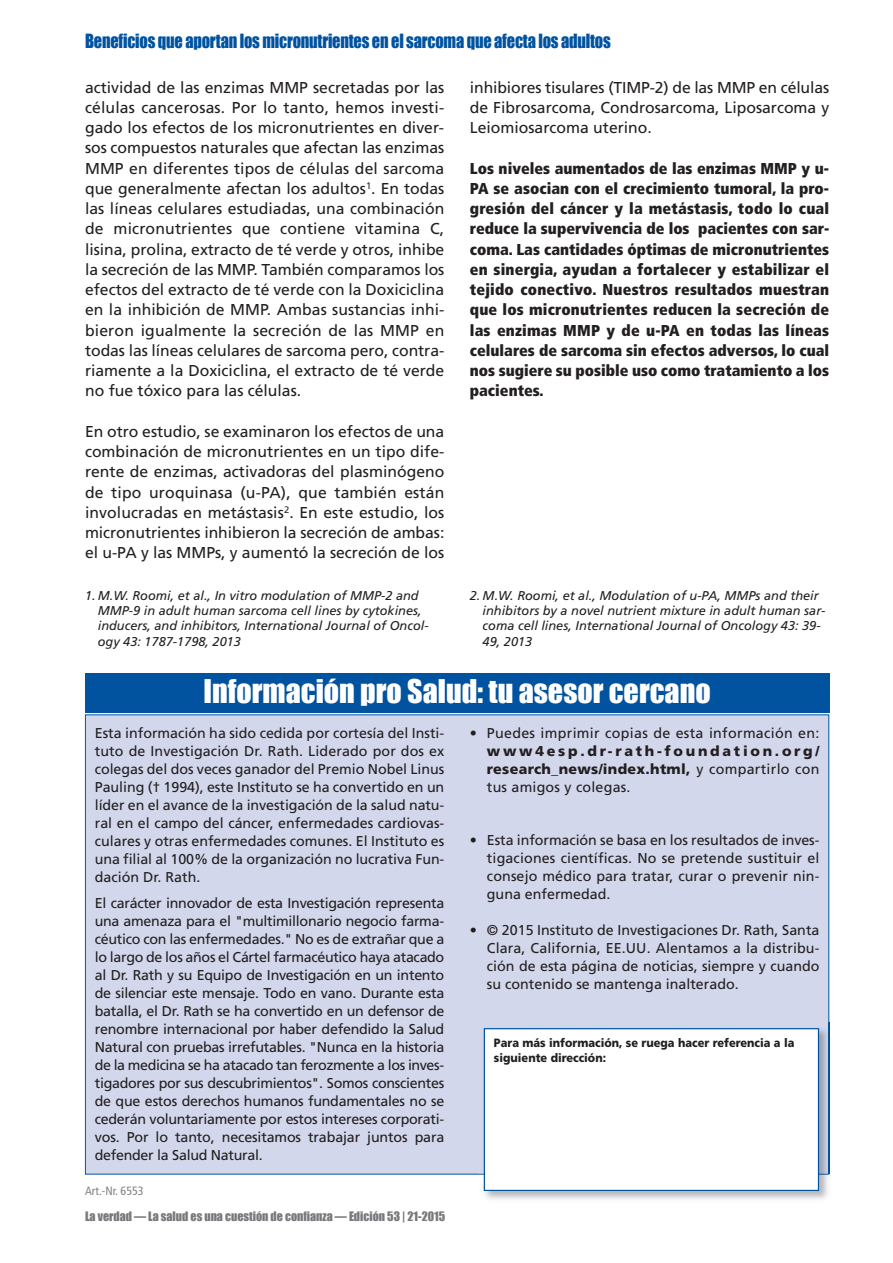
<style>
.page{position:relative;width:893px;height:1263px;background:#fff}
.page>*{position:absolute;margin:0;border:0;box-sizing:border-box;transform-origin:0 0}
.t1{font:30px "Impact";color:#fff}
.t2{font:18px "Impact";letter-spacing:-.015em;color:#0153a0;scale:.91 1}
.t3{font:15.75px/20.2px "Frutiger LT";color:#231f20;text-align:justify}
.t4{font:900 condensed 15.75px/20.2px "Frutiger LT";color:#231f20;text-align:justify}
.t5{font:14.25px/18px "Frutiger LT";color:#231f20;text-align:justify}
.t6{font:900 14.25px/18px "Frutiger LT";letter-spacing:.19em;color:#231f20;text-align:justify}
.t7{font:14.25px "Frutiger LT";letter-spacing:.02em;color:#231f20}
.t8{font:italic 12.75px/15.3px "Frutiger LT";color:#231f20}
.t9{font:900 12px/14.4px "Frutiger LT";color:#231f20;scale:.92 1}
.t10{font:12px "Impact";color:#76787b}
.t11{font:condensed 12px "Frutiger LT";color:#808285}
.s1{font-weight:400}
</style>
<div class="page">
<div style="left:86px;top:715px;width:742px;height:459px;background:#d2d7eb"></div>
<div style="left:85px;top:673px;width:744px;height:40px;background:#0153a0"></div>
<img style="left:478px;top:1022px;width:352px;height:177px">
<img style="left:478px;top:1174px;width:351px;height:1px">
<img style="left:828px;top:1022px;width:1px;height:152px">
<div style="left:485px;top:1029px;width:333px;height:161px;background:#fff"></div>
<div style="left:484px;top:1028px;width:335px;height:163px;border:1px solid #0153a0"></div>
<p class="t2" style="left:85px;top:30px;width:579px">Beneficios que aportan los micronutrientes en el sarcoma que afecta los adultos</p>
<p class="t3" style="left:85px;top:78px;width:361px">actividad de las enzimas MMP secretadas por las células cancerosas. Por lo tanto, hemos investi&shy;gado los efectos de los micronutrientes en diver&shy;sos compuestos naturales que afectan las enzimas MMP en diferentes tipos de células del sarcoma que generalmente afectan los adultos<sup>1</sup>. En todas las líneas celulares estudiadas, una combinación de micronutrientes que contiene vitamina C, lisina, prolina, extracto de té verde y otros, inhibe la secreción de las MMP. También comparamos los efectos del extracto de té verde con la Doxiciclina en la inhibición de MMP. Ambas sustancias inhi&shy;bieron igualmente la secreción de las MMP en todas las líneas celulares de sarcoma pero, contra&shy;riamente a la Doxiciclina, el extracto de té verde no fue tóxico para las células.</p>
<p class="t3" style="left:85px;top:422px;width:361px">En otro estudio, se examinaron los efectos de una combinación de micronutrientes en un tipo dife&shy;rente de enzimas, activadoras del plasminógeno de tipo uroquinasa (u-PA), que también están involucradas en metástasis<sup>2</sup>. En este estudio, los micronutrientes inhibieron la secreción de ambas: el u-PA y las MMPs, y aumentó la secreción de los</p>
<p class="t3" style="left:470px;top:78px;width:361px">inhibiores tisulares (TIMP-2) de las MMP en células de Fibrosarcoma, Condrosarcoma, Liposarcoma y Leiomiosarcoma uterino.</p>
<p class="t4" style="left:470px;top:159px;width:361px">Los niveles aumentados de las enzimas MMP y u-PA se asocian con el crecimiento tumoral, la pro&shy;gresión del cáncer y la metástasis, todo lo cual reduce la supervivencia de los pacientes con sar&shy;coma. Las cantidades óptimas de micronutrientes en sinergia, ayudan a fortalecer y estabilizar el tejido conectivo. Nuestros resultados muestran que los micronutrientes reducen la secreción de las enzimas MMP y de u-PA en todas las líneas celulares de sarcoma sin efectos adversos, lo cual nos sugiere su posible uso como tratamiento a los pacientes.</p>
<p class="t8" style="left:98px;top:588px;width:332px;text-indent:-13px">1. M.W. Roomi, et al., In vitro modulation of MMP-2 and MMP-9 in adult human sarcoma cell lines by cytokines, inducers, and inhibitors, International Journal of Oncol&shy;ogy 43: 1787-1798, 2013</p>
<p class="t8" style="left:483px;top:588px;width:344px;text-indent:-13px">2. M.W. Roomi, et al., Modulation of u-PA, MMPs and their inhibitors by a novel nutrient mixture in adult human sar&shy;coma cell lines, International Journal of Oncology 43: 39- 49, 2013</p>
<h1 class="t1" style="left:204px;top:672px;width:509px">Información pro Salud: tu asesor cercano</h1>
<p class="t5" style="left:95px;top:725px;width:351px">Esta información ha sido cedida por cortesía del Insti&shy;tuto de Investigación Dr. Rath. Liderado por dos ex colegas del dos veces ganador del Premio Nobel Linus Pauling († 1994), este Instituto se ha convertido en un líder en el avance de la investigación de la salud natu&shy;ral en el campo del cáncer, enfermedades cardiovas&shy;culares y otras enfermedades comunes. El Instituto es una filial al 100% de la organización no lucrativa Fun&shy;dación Dr. Rath.</p>
<p class="t5" style="left:95px;top:895px;width:351px">El carácter innovador de esta Investigación representa una amenaza para el "multimillonario negocio farma&shy;céutico con las enfermedades." No es de extrañar que a lo largo de los años el Cártel farmacéutico haya atacado al Dr. Rath y su Equipo de Investigación en un intento de silenciar este mensaje. Todo en vano. Durante esta batalla, el Dr. Rath se ha convertido en un defensor de renombre internacional por haber defendido la Salud Natural con pruebas irrefutables. "Nunca en la historia de la medicina se ha atacado tan ferozmente a los inves&shy;tigadores por sus descubrimientos". Somos conscientes de que estos derechos humanos fundamentales no se cederán voluntariamente por estos intereses corporati&shy;vos. Por lo tanto, necesitamos trabajar juntos para defender la Salud Natural.</p>
<p class="t11" style="left:85px;top:1186px;width:60px">Art.-Nr. 6553</p>
<p class="t10" style="left:85px;top:1209px;width:362px">La verdad — La salud es una cuestión de confianza — Edición 53 | 21-2015</p>
<p class="t7" style="left:470px;top:727px;width:351px">• Puedes imprimir copias de esta información en:</p>
<p class="t6" style="left:487px;top:743px;width:334px">www4esp.dr-rath-foundation.org/ research_news/index.html, <span class="s1">y compartirlo con tus amigos y colegas.</span></p>
<p class="t5" style="left:487px;top:832px;width:334px;text-indent:-17px">• Esta información se basa en los resultados de inves&shy;tigaciones científicas. No se pretende sustituir el consejo médico para tratar, curar o prevenir nin&shy;guna enfermedad.</p>
<p class="t5" style="left:487px;top:922px;width:334px;text-indent:-17px">• © 2015 Instituto de Investigaciones Dr. Rath, Santa Clara, California, EE.UU. Alentamos a la distribu&shy;ción de esta página de noticias, siempre y cuando su contenido se mantenga inalterado.</p>
<p class="t9" style="left:494px;top:1037px;width:328px">Para más información, se ruega hacer referencia a la siguiente dirección:</p>
</div>
